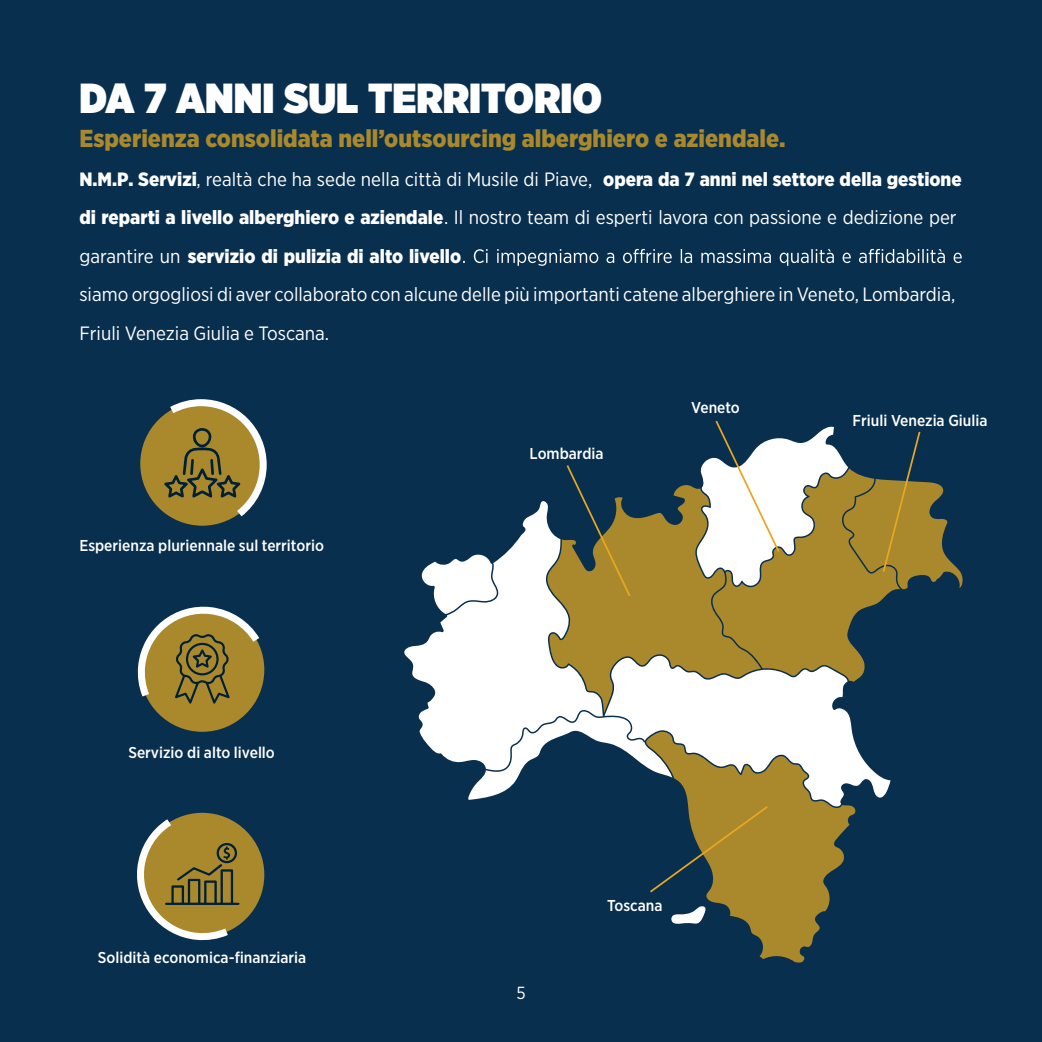
<style>
.page{position:relative;width:1042px;height:1042px;background:#092f4f}
.page>*{position:absolute;margin:0;border:0;box-sizing:border-box;transform-origin:0 0}
.t1{font:900 42px "Gotham Narrow";color:#fff}
.t2{font:900 24.5px "Gotham Narrow";color:#aa892c}
.t3{font:19.25px/38.5px "Gotham Narrow";color:#fff}
.t4{font:17.5px "Gotham Narrow";color:#fff}
.t5{font:500 15.75px "Gotham Narrow";color:#fff}
.s1{font-weight:900}
</style>
<div class="page">
<svg style="left:463px;top:249px;width:499px;height:17px"></svg>
<div style="left:140px;top:402px;width:124px;height:124px;background:#aa892c;border-radius:50%"></div>
<svg style="left:162px;top:399px;width:105px;height:124px"></svg>
<div style="left:140px;top:813px;width:124px;height:124px;background:#aa892c;border-radius:50%"></div>
<svg style="left:137px;top:812px;width:102px;height:129px"></svg>
<div style="left:140px;top:608px;width:124px;height:124px;background:#aa892c;border-radius:50%"></div>
<svg style="left:137px;top:606px;width:128px;height:98px"></svg>
<svg style="left:761px;top:682px;width:129px;height:116px;fill:#fff"></svg>
<svg style="left:603px;top:485px;width:158px;height:225px;background:#b3a26d"></svg>
<svg style="left:404px;top:501px;width:199px;height:262px;fill:#fff"></svg>
<svg style="left:671px;top:731px;width:184px;height:232px"></svg>
<svg style="left:565px;top:465px;width:67px;height:133px"></svg>
<svg style="left:696px;top:421px;width:267px;height:261px"></svg>
<svg style="left:468px;top:710px;width:302px;height:184px"></svg>
<h1 class="t1" style="left:79px;top:70px;width:524px">DA 7 ANNI SUL TERRITORIO</h1>
<p class="t2" style="left:79px;top:123px;width:707px">Esperienza consolidata nell’outsourcing alberghiero e aziendale.</p>
<p class="t3" style="left:79px;top:159px;width:884px"><span class="s1">N.M.P. Servizi</span>, realtà che ha sede nella città di Musile di Piave, <span class="s1">opera da 7 anni nel settore della gestione di reparti a livello alberghiero e aziendale</span>. Il nostro team di esperti lavora con passione e dedizione per garantire un <span class="s1">servizio di pulizia di alto livello<br></span>siamo orgogliosi di aver collaborato con alcune delle più importanti catene alberghiere in Veneto, Lombardia, Friuli Venezia Giulia e Toscana.</p>
<p class="t5" style="left:79px;top:536px;width:246px">Esperienza pluriennale sul territorio</p>
<p class="t5" style="left:128px;top:742px;width:148px">Servizio di alto livello</p>
<p class="t5" style="left:98px;top:947px;width:210px">Solidità economica-finanziaria</p>
<p class="t5" style="left:529px;top:443px;width:75px">Lombardia</p>
<p class="t5" style="left:691px;top:398px;width:50px">Veneto</p>
<p class="t5" style="left:852px;top:410px;width:136px">Friuli Venezia Giulia</p>
<p class="t4" style="left:516px;top:982px;width:11px">5</p>
<p class="t5" style="left:607px;top:895px;width:57px">Toscana</p>
</div>
